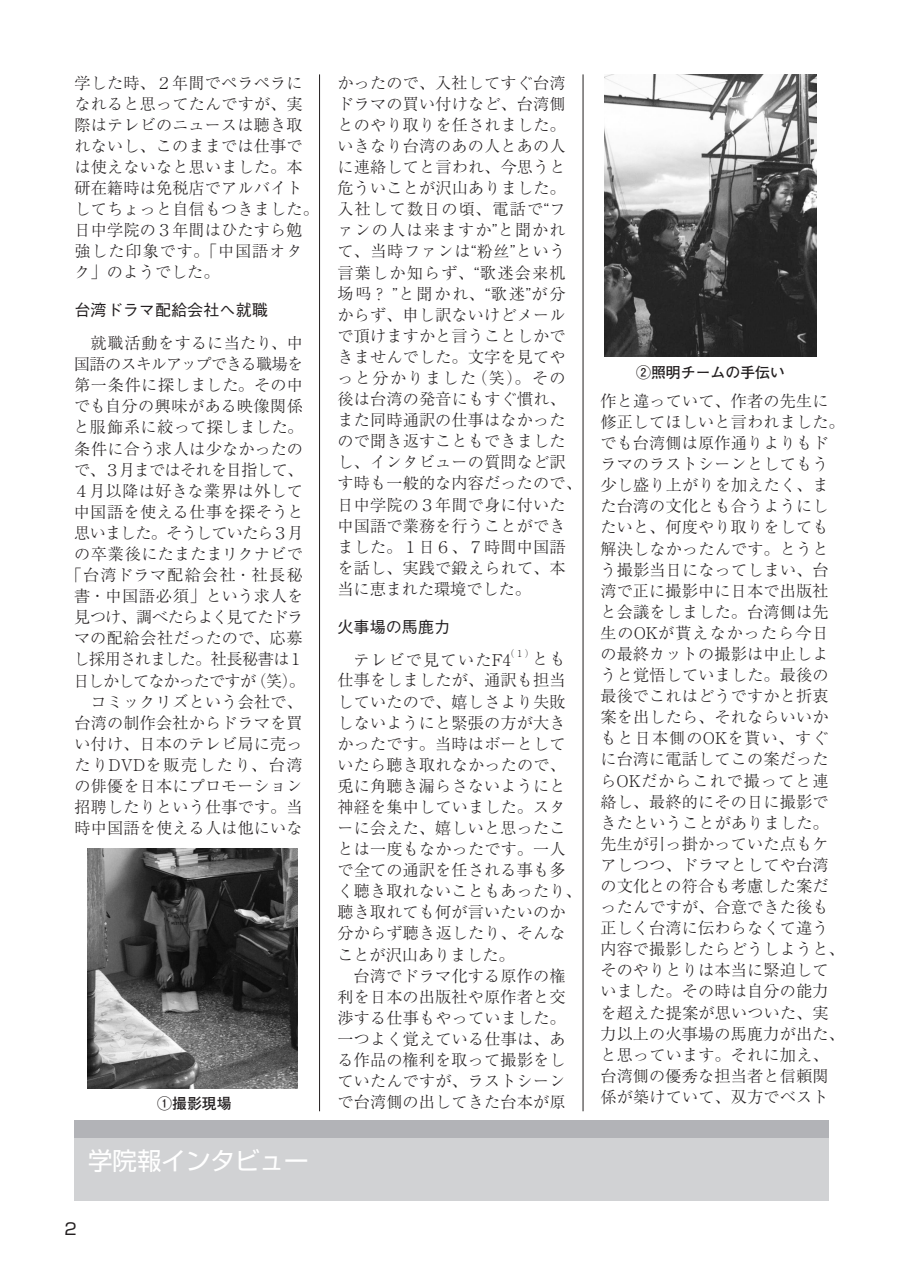
<style>
.page{position:relative;width:903px;height:1275px;background:#fff}
.page>*{position:absolute;margin:0;border:0;box-sizing:border-box;transform-origin:0 0}
.t1{font:24.5px "Shin Go Pr 6 N Regular 90 pv RKSJ H";color:#fff}
.t2{font:300 16.1px/21.2px "Ryumin Pr 6 N";letter-spacing:.015em;color:#231f20}
.t3{font:500 16.1px "Gothic BBB Pr 6 N";color:#231f20}
.t4{font:300 16.1px "Ryumin Pr 6 N";letter-spacing:.08em;color:#231f20}
.t5{font:16.1px "Shin Go Pr 6 N";color:#231f20}
.t6{font:700 14.88px "Futo Go B101 Pr 6 N";color:#231f20}
.t7{font:300 9.45px "Ryumin Pr 6 N";color:#231f20}
.s1{font-family:"Sim Sun";font-weight:400}
</style>
<div class="page">
<div style="left:74px;top:1120px;width:754px;height:80px;background:#d1d2d4"></div>
<div style="left:74px;top:1120px;width:754px;height:18px;background:#b2b3b7"></div>
<hr style="left:319px;top:74px;width:1px;height:1037px;background:#231f20">
<hr style="left:583px;top:74px;width:1px;height:1037px;background:#231f20">
<img style="left:605px;top:74px;width:211px;height:283px">
<img style="left:87px;top:848px;width:210px;height:241px">
<p class="t2" style="left:74px;top:71px;width:246px">学した時、２年間でペラペラになれると思ってたんですが、実際はテレビのニュースは聴き取れないし、このままでは仕事では使えないなと思いました。本研在籍時は免税店でアルバイトしてちょっと自信もつきました。日中学院の３年間はひたすら勉強した印象です。「中国語オタク」のようでした。</p>
<p class="t3" style="left:74px;top:297px;width:195px">台湾ドラマ配給会社へ就職</p>
<p class="t2" style="left:66px;top:332px;width:241px;text-align:right">就職活動をするに当たり、中<br>国語のスキルアップできる職場を第一条件に探しました。その中でも自分の興味がある映像関係と服飾系に絞って探しました。条件に合う求人は少なかったので、３月まではそれを目指して、<br>４月以降は好きな業界は外して中国語を使える仕事を探そうと思いました。そうしていたら３月の卒業後にたまたまリクナビで「台湾ドラマ配給会社・社長秘書・中国語必須」という求人を見つけ、調べたらよく見てたドラマの配給会社だったので、応募し採用されました。社長秘書は１日しかしてなかったですが（笑）。コミックリズという会社で、<br>台湾の制作会社からドラマを買い付け、日本のテレビ局に売ったりDVDを販売したり、台湾の俳優を日本にプロモーション招聘したりという仕事です。当時中国語を使える人は他にいな</p>
<p class="t2" style="left:337px;top:71px;width:246px">かったので、入社してすぐ台湾ドラマの買い付けなど、台湾側とのやり取りを任されました。いきなり台湾のあの人とあの人に連絡してと言われ、今思うと危ういことが沢山ありました。入社して数日の頃、電話で“ファンの人は来ますか”と聞かれて、当時ファンは“<span class="s1">粉丝</span>”という言葉しか知らず、“歌迷会来机<span class="s1">场吗</span>？ ”と聞かれ、“歌迷”が分からず、申し訳ないけどメールで頂けますかと言うことしかできませんでした。文字を見てやっと分かりました（笑）。その後は台湾の発音にもすぐ慣れ、また同時通訳の仕事はなかったので聞き返すこともできましたし、インタビューの質問など訳す時も一般的な内容だったので、日中学院の３年間で身に付いた中国語で業務を行うことができました。１日６、７時間中国語を話し、実践で鍛えられて、本当に恵まれた環境でした。</p>
<p class="t3" style="left:337px;top:614px;width:114px">火事場の馬鹿力</p>
<p class="t4" style="left:353px;top:647px;width:159px">テレビで見ていたF4</p>
<p class="t7" style="left:505px;top:646px;width:30px">（１）</p>
<p class="t6" style="left:636px;top:360px;width:150px">②照明チームの手伝い</p>
<p class="t2" style="left:600px;top:389px;width:246px">作と違っていて、作者の先生に修正してほしいと言われました。でも台湾側は原作通りよりもドラマのラストシーンとしてもう少し盛り上がりを加えたく、また台湾の文化とも合うようにしたいと、何度やり取りをしても解決しなかったんです。とうとう撮影当日になってしまい、台湾で正に撮影中に日本で出版社と会議をしました。台湾側は先生のOKが貰えなかったら今日の最終カットの撮影は中止しようと覚悟していました。最後の最後でこれはどうですかと折衷案を出したら、それならいいかもと日本側のOKを貰い、すぐに台湾に電話してこの案だったらOKだからこれで撮ってと連絡し、最終的にその日に撮影できたということがありました。先生が引っ掛かっていた点もケアしつつ、ドラマとしてや台湾の文化との符合も考慮した案だったんですが、合意できた後も正しく台湾に伝わらなくて違う内容で撮影したらどうしようと、そのやりとりは本当に緊迫していました。その時は自分の能力を超えた提案が思いついた、実力以上の火事場の馬鹿力が出た、と思っています。それに加え、台湾側の優秀な担当者と信頼関</p>
<p class="t2" style="left:337px;top:648px;width:246px;text-indent:195px">とも仕事をしましたが、通訳も担当していたので、嬉しさより失敗しないようにと緊張の方が大きかったです。当時はボーとしていたら聴き取れなかったので、兎に角聴き漏らさないようにと神経を集中していました。スターに会えた、嬉しいと思ったことは一度もなかったです。一人で全ての通訳を任される事も多く聴き取れないこともあったり、聴き取れても何が言いたいのか分からず聴き返したり、そんなことが沢山ありました。</p>
<p class="t2" style="left:337px;top:964px;width:230px;text-align:justify;text-indent:16px">台湾でドラマ化する原作の権利を日本の出版社や原作者と交渉する仕事もやっていました。一つよく覚えている仕事は、ある作品の権利を取って撮影をしていたんですが、ラストシーンで台湾側の出してきた台本が原</p>
<p class="t6" style="left:157px;top:1092px;width:76px">①撮影現場</p>
<p class="t2" style="left:600px;top:1085px;width:230px">係が築けていて、双方でベスト</p>
<h1 class="t1" style="left:88px;top:1141px;width:222px">学院報インタビュー</h1>
<p class="t5" style="left:65px;top:1215px;width:14px">2</p>
</div>
